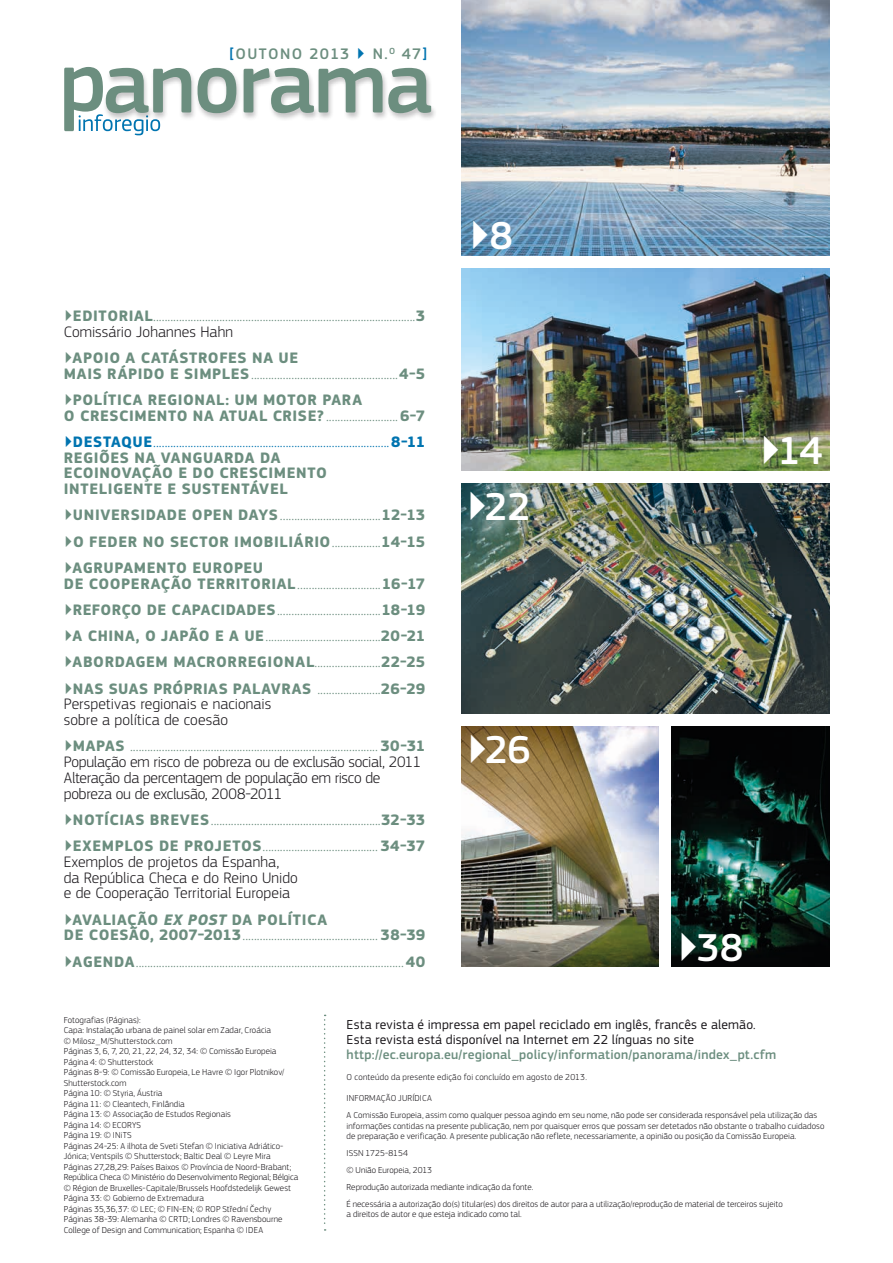
<style>
.page{position:relative;width:893px;height:1263px;background:#fff}
.page>*{position:absolute;margin:0;border:0;box-sizing:border-box;transform-origin:0 0}
.t1{font:500 40.5px "EC Square Sans Pro";letter-spacing:-.005em;color:#fff}
.t2{font:500 15.9px "EC Square Sans Pro";letter-spacing:.075em;color:#6c8e7f}
.t3{font:300 15.75px/26.2px "EC Square Sans Pro";letter-spacing:.01em;color:#6c8e7f}
.t4{font:300 15.75px/15.8px "EC Square Sans Pro";letter-spacing:-.005em;color:#1b181c}
.t5{font:700 15.75px/26.2px "EC Square Sans Pro";letter-spacing:.035em;color:#6c8e7f}
.t6{font:300 15.75px/15.8px "EC Square Sans Pro";color:#0074b0}
.t7{font:13.5px/15px "PF Square Sans Pro";letter-spacing:.015em;color:#1b181c}
.t8{font:500 13.5px "PF Square Sans Pro";letter-spacing:.015em;color:#6c8e7f}
.t9{font:300 9px/10.5px "EC Square Sans Pro";letter-spacing:.01em;color:#1b181c}
.t10{font:300 9px/16.8px "PF Square Sans Pro";letter-spacing:.01em;color:#1b181c}
.s1{color:#0074b0}
.s2{font-weight:700}
.s3{color:#1b181c}
.s4{font-weight:300}
.s5{font-weight:700;color:#6c8e7f}
.s6{color:#6c8e7f}
.s7{font-weight:700;font-style:italic}
.s8{font-family:"PF Square Sans Pro"}
</style>
<div class="page">
<div style="left:103px;top:67px;width:335px;height:55px;background:#1b181c;opacity:.25"></div>
<svg style="left:64px;top:67px;width:367px;height:68px"></svg>
<img style="left:461px;top:0;width:368px;height:255px">
<img style="left:672px;top:727px;width:157px;height:240px">
<img style="left:461px;top:727px;width:198px;height:240px">
<img style="left:461px;top:268px;width:368px;height:203px">
<img style="left:461px;top:484px;width:368px;height:230px">
<svg style="left:324px;top:1015px;width:2px;height:216px"></svg>
<p class="t2" style="left:230px;top:45px;width:198px"><span class="s1">[</span>OUTONO 2013 <span class="s1">▶</span> N.<sup>O</sup> 47<span class="s1">]</span></p>
<p class="t3" style="left:64px;top:308px;width:363px;line-height:15.8px"><span class="s2">▶EDITORIAL</span>...........................................................................................<span class="s2">3<br></span><span class="s3">Comissário Johannes Hahn</span></p>
<p class="t3" style="left:64px;top:350px;width:363px;line-height:15.8px"><span class="s2">▶APOIO A CATÁSTROFES NA UE<br>MAIS RÁPIDO E SIMPLES</span>...................................................<span class="s2">4-5</span></p>
<p class="t5" style="left:64px;top:392px;width:363px;line-height:15.8px">▶POLÍTICA REGIONAL: UM MOTOR PARA<br>O CRESCIMENTO NA ATUAL CRISE? <span class="s4">.........................</span>6-7</p>
<p class="t6" style="left:64px;top:434px;width:363px"><span class="s2">▶DESTAQUE</span>..................................................................................<span class="s2">8-11<br></span><span class="s5">REGIÕES NA VANGUARDA DA<br>ECOINOVAÇÃO E DO CRESCIMENTO INTELIGENTE E SUSTENTÁVEL</span></p>
<p class="t5" style="left:64px;top:502px;width:363px;text-align:justify">▶UNIVERSIDADE OPEN DAYS<span class="s4">...................................</span>12-13 ▶O FEDER NO SECTOR IMOBILIÁRIO<span class="s4">.................</span>14-15 ▶AGRUPAMENTO EUROPEU</p>
<p class="t3" style="left:64px;top:570px;width:363px;text-align:justify"><span class="s2">DE COOPERAÇÃO TERRITORIAL</span>.............................<span class="s2">16-17 ▶REFORÇO DE CAPACIDADES</span>....................................<span class="s2">18-19 ▶A CHINA, O JAPÃO E A UE</span>........................................<span class="s2">20-21 ▶ABORDAGEM MACRORREGIONAL</span>.......................<span class="s2">22-25 ▶NAS SUAS PRÓPRIAS PALAVRAS</span> ......................<span class="s2">26-29</span></p>
<p class="t4" style="left:64px;top:696px;width:209px">Perspetivas regionais e nacionais sobre a política de coesão</p>
<p class="t4" style="left:64px;top:738px;width:363px"><span class="s5">▶MAPAS</span> <span class="s6">......................................................................................</span> <span class="s5">30-31<br></span>População em risco de pobreza ou de exclusão social, 2011<br>Alteração da percentagem de população em risco de pobreza ou de exclusão, 2008-2011</p>
<p class="t3" style="left:64px;top:806px;width:363px"><span class="s2">▶NOTÍCIAS BREVES</span>...........................................................<span class="s2">32-33 ▶EXEMPLOS DE PROJETOS</span>........................................ <span class="s2">34-37</span></p>
<p class="t4" style="left:64px;top:854px;width:236px">Exemplos de projetos da Espanha, da República Checa e do Reino Unido e de Cooperação Territorial Europeia</p>
<p class="t3" style="left:64px;top:911px;width:363px;line-height:15.8px"><span class="s2">▶AVALIAÇÃO</span> <span class="s7">EX POST</span> <span class="s2">DA POLÍTICA<br>DE COESÃO, 2007-2013</span>............................................... <span class="s2">38-39</span></p>
<p class="t3" style="left:64px;top:948px;width:363px"><span class="s2">▶AGENDA</span>.............................................................................................<span class="s2">40</span></p>
<h1 class="t1" style="left:468px;top:212px;width:47px">▶8</h1>
<h1 class="t1" style="left:465px;top:483px;width:67px">▶22</h1>
<h1 class="t1" style="left:466px;top:726px;width:67px">▶26</h1>
<h1 class="t1" style="left:758px;top:427px;width:66px">▶14</h1>
<h1 class="t1" style="left:676px;top:924px;width:69px">▶38</h1>
<p class="t10" style="left:64px;top:1011px;width:79px">Fotografias (Páginas):</p>
<p class="t9" style="left:64px;top:1025px;width:236px"><span class="s8">Capa:</span> Instalação urbana de painel solar em Zadar, Croácia<br>© Milosz_M/Shutterstock.com<br>Páginas 3, 6, 7, 20, 21, 22, 24, 32, 34: © <span class="s8">Comissão Europeia </span>Página 4: © Shutterstock<br>Páginas 8-9: © <span class="s8">Comissão Europeia</span>, Le Havre © Igor Plotnikov/ Shutterstock.com<br>Página 10: © Styria, Áustria<br>Página 11: © Cleantech, Finlândia<br>Página 13: © Associação de Estudos Regionais<br>Página 14: © ECORYS<br>Página 19: © INiTS<br>Páginas 24-25: A ilhota de Sveti Stefan © Iniciativa Adriático-Jónica; Ventspils © Shutterstock; Baltic Deal © Leyre Mira Páginas 27,28,29: Países Baixos © Província de Noord-Brabant; República Checa © Ministério do Desenvolvimento Regional; Bélgica © Région de Bruxelles-Capitale/Brussels Hoofdstedelijk Gewest Página 33: © Gobierno de Extremadura<br>Páginas 35,36,37: © LEC; © FIN-EN; © ROP Střední Čechy Páginas 38-39: Alemanha © CRTD; Londres © Ravensbourne College of Design and Communication; Espanha © IDEA</p>
<p class="t7" style="left:347px;top:1017px;width:411px">Esta revista é impressa em papel reciclado em inglês, francês e alemão.<br>Esta revista está disponível na Internet em 22 línguas no site</p>
<p class="t8" style="left:347px;top:1047px;width:431px">http://ec.europa.eu/regional_policy/information/panorama/index_pt.cfm</p>
<p class="t10" style="left:347px;top:1069px;width:242px">O conteúdo da presente edição foi concluído em agosto de 2013.</p>
<p class="t10" style="left:347px;top:1090px;width:472px">INFORMAÇÃO JURÍDICA<br>A Comissão Europeia, assim como qualquer pessoa agindo em seu nome, não pode ser considerada responsável pela utilização das</p>
<p class="t10" style="left:347px;top:1120px;width:479px;line-height:10.5px">informações contidas na presente publicação, nem por quaisquer erros que possam ser detetados não obstante o trabalho cuidadoso de preparação e verificação. A presente publicação não reflete, necessariamente, a opinião ou posição da Comissão Europeia.</p>
<p class="t10" style="left:347px;top:1144px;width:438px">ISSN 1725-8154<br>© União Europeia, 2013<br>Reprodução autorizada mediante indicação da fonte.<br>É necessária a autorização do(s) titular(es) dos direitos de autor para a utilização/reprodução de material de terceiros sujeito</p>
<p class="t10" style="left:347px;top:1206px;width:177px">a direitos de autor e que esteja indicado como tal.</p>
</div>
